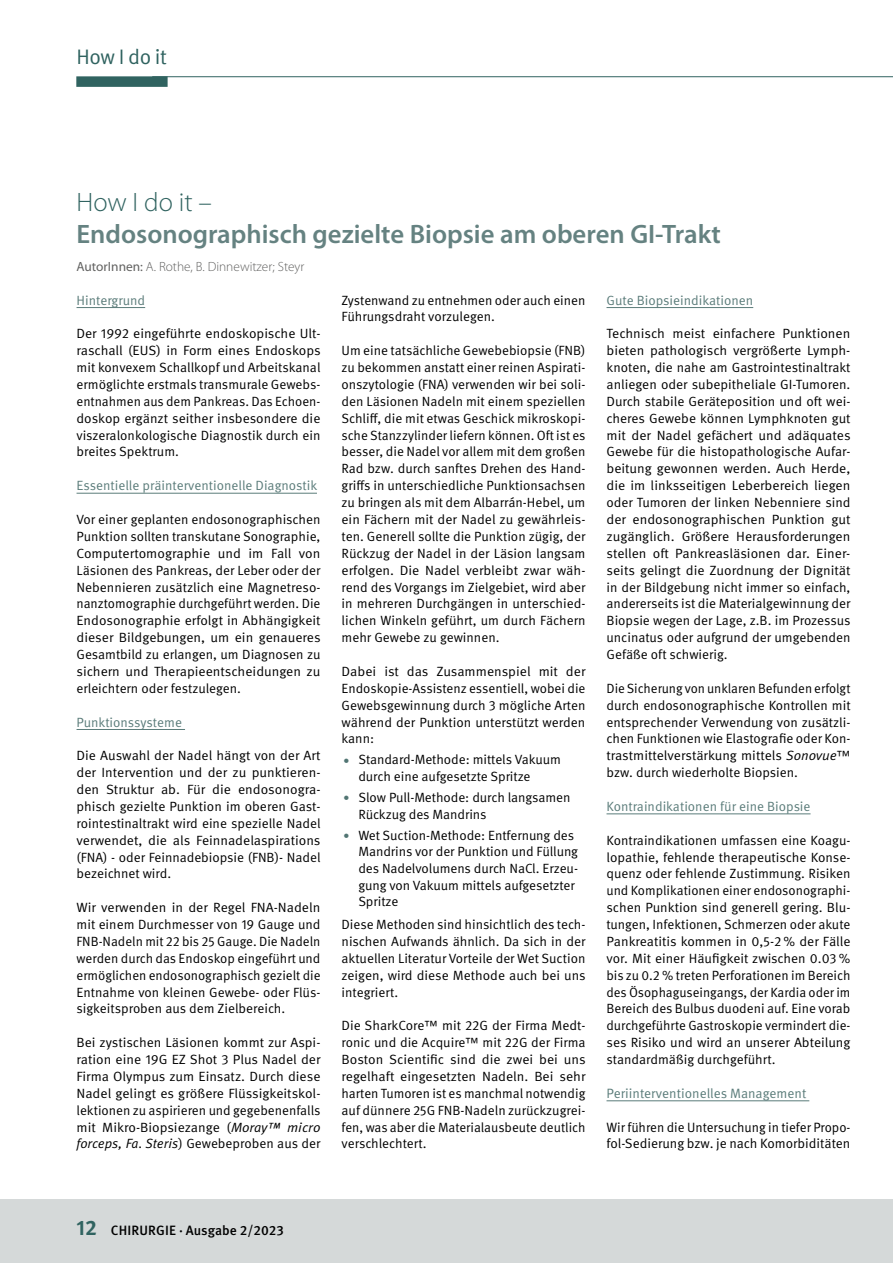
<style>
.page{position:relative;width:893px;height:1263px;background:#fff}
.page>*{position:absolute;margin:0;border:0;box-sizing:border-box;transform-origin:0 0}
.t1{font:33px "Meta OT";color:#517573}
.Head_02{font:600 26.7px/32.1px "Myriad Pro";color:#658281}
.t2{font:21px "Meta OT";letter-spacing:-.025em;color:#306360}
.Lauftext{font:13.5px/16.8px "Meta OT";color:#000}
.SubSub{font:13.5px "Meta OT";color:#5b7c7a}
.t3{font:500 13.5px "Meta OT";color:#000}
.Lauftext-2{font:13.35px/16.8px "Meta OT";letter-spacing:-.005em;color:#000;text-align:justify}
.SubSub-2{font:13.35px "Meta OT";color:#5b7c7a}
.Autor{font:300 13.35px "Myriad Pro";color:#626261}
.s1{font-weight:300;color:#306360}
.s2{font-weight:400}
.s3{font-style:italic}
.s4{font-weight:700;font-size:21px;color:#306360}
</style>
<div class="page">
<div style="left:0;top:1199px;width:893px;height:64px;background:#d5d9d9"></div>
<div style="left:76px;top:76px;width:92px;height:11px;background:#306360"></div>
<hr style="left:152px;top:76px;width:741px;height:1px;background:#306360">
<hr style="left:77px;top:307px;width:68px;height:1px;background:#5b7c7a">
<hr style="left:77px;top:493px;width:240px;height:1px;background:#5b7c7a">
<hr style="left:77px;top:729px;width:108px;height:1px;background:#5b7c7a">
<hr style="left:606px;top:307px;width:147px;height:1px;background:#5b7c7a">
<hr style="left:606px;top:813px;width:204px;height:1px;background:#5b7c7a">
<hr style="left:606px;top:1100px;width:203px;height:1px;background:#5b7c7a">
<h3 class="t2" style="left:77px;top:43px;width:92px">How I do it</h3>
<p class="Head_02" style="left:77px;top:186px;width:646px"><span class="s1">How I do it –<br></span>Endosonographisch gezielte Biopsie am oberen GI-Trakt</p>
<p class="Autor" style="left:77px;top:258px;width:229px"><span class="s2">AutorInnen:</span> A. Rothe, B. Dinnewitzer; Steyr</p>
<p class="SubSub-2" style="left:77px;top:291px;width:70px">Hintergrund</p>
<p class="Lauftext-2" style="left:77px;top:326px;width:246px">Der 1992 eingeführte endoskopische Ult&shy;raschall (EUS) in Form eines Endoskops mit konvexem Schallkopf und Arbeitskanal ermöglichte erstmals transmurale Gewebs&shy;entnahmen aus dem Pankreas. Das Echoen&shy;doskop ergänzt seither insbesondere die viszeralonkologische Diagnostik durch ein breites Spektrum.</p>
<p class="SubSub-2" style="left:77px;top:477px;width:242px">Essentielle präinterventionelle Diagnostik</p>
<p class="Lauftext-2" style="left:77px;top:511px;width:246px">Vor einer geplanten endosonographischen Punktion sollten transkutane Sonographie, Computertomographie und im Fall von Läsionen des Pankreas, der Leber oder der Nebennieren zusätzlich eine Magnetreso&shy;nanztomographie durchgeführt werden. Die Endosonographie erfolgt in Abhängigkeit dieser Bildgebungen, um ein genaueres Gesamtbild zu erlangen, um Diagnosen zu sichern und Therapieentscheidungen zu erleichtern oder festzulegen.</p>
<p class="SubSub-2" style="left:77px;top:713px;width:107px">Punktionssysteme</p>
<p class="Lauftext-2" style="left:77px;top:748px;width:246px">Die Auswahl der Nadel hängt von der Art der Intervention und der zu punktieren&shy;den Struktur ab. Für die endosonogra&shy;phisch gezielte Punktion im oberen Gast&shy;rointestinaltrakt wird eine spezielle Nadel verwendet, die als Feinnadelaspirations (FNA) - oder Feinnadebiopsie (FNB)- Nadel bezeichnet wird.</p>
<p class="Lauftext-2" style="left:77px;top:899px;width:245px">Wir verwenden in der Regel FNA-Nadeln mit einem Durchmesser von 19 Gauge und FNB-Nadeln mit 22 bis 25 Gauge. Die Nadeln werden durch das Endoskop eingeführt und ermöglichen endosonographisch gezielt die Entnahme von kleinen Gewebe- oder Flüs&shy;sigkeitsproben aus dem Zielbereich.</p>
<p class="Lauftext-2" style="left:77px;top:1034px;width:246px">Bei zystischen Läsionen kommt zur Aspi&shy;ration eine 19G EZ Shot 3 Plus Nadel der Firma Olympus zum Einsatz. Durch diese Nadel gelingt es größere Flüssigkeitskol&shy;lektionen zu aspirieren und gegebenenfalls mit Mikro-Biopsiezange (<span class="s3">Moray™ micro forceps, Fa. Steris</span>) Gewebeproben aus der</p>
<p class="Lauftext-2" style="left:342px;top:292px;width:245px">Zystenwand zu entnehmen oder auch einen<br>Führungsdraht vorzulegen.</p>
<p class="Lauftext-2" style="left:342px;top:342px;width:246px">Um eine tatsächliche Gewebebiopsie (FNB) zu bekommen anstatt einer reinen Aspirati&shy;onszytologie (FNA) verwenden wir bei soli&shy;den Läsionen Nadeln mit einem speziellen Schliff, die mit etwas Geschick mikroskopi&shy;sche Stanzzylinder liefern können. Oft ist es besser, die Nadel vor allem mit dem großen Rad bzw. durch sanftes Drehen des Hand&shy;griffs in unterschiedliche Punktionsachsen zu bringen als mit dem Albarrán-Hebel, um ein Fächern mit der Nadel zu gewährleis&shy;ten. Generell sollte die Punktion zügig, der Rückzug der Nadel in der Läsion langsam erfolgen. Die Nadel verbleibt zwar wäh&shy;rend des Vorgangs im Zielgebiet, wird aber in mehreren Durchgängen in unterschied&shy;lichen Winkeln geführt, um durch Fächern mehr Gewebe zu gewinnen.</p>
<p class="Lauftext-2" style="left:342px;top:663px;width:245px">Dabei ist das Zusammenspiel mit der Endoskopie-Assistenz essentiell, wobei die Gewebsgewinnung durch 3 mögliche Arten während der Punktion unterstützt werden kann:</p>
<p class="t1" style="left:342px;top:737px;width:11px">·</p>
<p class="Lauftext-2" style="left:358px;top:752px;width:204px">Standard-Methode: mittels Vakuum durch eine aufgesetzte Spritze</p>
<p class="t1" style="left:342px;top:775px;width:11px">·</p>
<p class="Lauftext-2" style="left:358px;top:789px;width:214px">Slow Pull-Methode: durch langsamen<br>Rückzug des Mandrins</p>
<p class="t1" style="left:342px;top:812px;width:11px">·</p>
<p class="Lauftext-2" style="left:358px;top:827px;width:221px;text-align:left">Wet Suction-Methode: Entfernung des<br>Mandrins vor der Punktion und Füllung des Nadelvolumens durch NaCl. Erzeu&shy;gung von Vakuum mittels aufgesetzter<br>Spritze</p>
<p class="Lauftext-2" style="left:342px;top:916px;width:246px">Diese Methoden sind hinsichtlich des tech&shy;nischen Aufwands ähnlich. Da sich in der aktuellen Literatur Vorteile der Wet Suction zeigen, wird diese Methode auch bei uns integriert.</p>
<p class="Lauftext-2" style="left:342px;top:1017px;width:246px">Die SharkCore™ mit 22G der Firma Medt&shy;ronic und die Acquire™ mit 22G der Firma Boston Scientific sind die zwei bei uns regelhaft eingesetzten Nadeln. Bei sehr harten Tumoren ist es manchmal notwendig auf dünnere 25G FNB-Nadeln zurückzugrei&shy;fen, was aber die Materialausbeute deutlich verschlechtert.</p>
<p class="SubSub-2" style="left:606px;top:291px;width:148px">Gute Biopsieindikationen</p>
<p class="Lauftext-2" style="left:606px;top:326px;width:246px">Technisch meist einfachere Punktionen bieten pathologisch vergrößerte Lymph&shy;knoten, die nahe am Gastrointestinaltrakt anliegen oder subepitheliale GI-Tumoren.<br>Durch stabile Geräteposition und oft wei&shy;cheres Gewebe können Lymphknoten gut mit der Nadel gefächert und adäquates Gewebe für die histopathologische Aufar&shy;beitung gewonnen werden. Auch Herde, die im linksseitigen Leberbereich liegen oder Tumoren der linken Nebenniere sind der endosonographischen Punktion gut zugänglich. Größere Herausforderungen stellen oft Pankreasläsionen dar. Einer&shy;seits gelingt die Zuordnung der Dignität in der Bildgebung nicht immer so einfach, andererseits ist die Materialgewinnung der Biopsie wegen der Lage, z.B. im Prozessus uncinatus oder aufgrund der umgebenden Gefäße oft schwierig.</p>
<p class="Lauftext-2" style="left:606px;top:680px;width:246px">Die Sicherung von unklaren Befunden erfolgt durch endosonographische Kontrollen mit entsprechender Verwendung von zusätzli&shy;chen Funktionen wie Elastografie oder Kon&shy;trastmittelverstärkung mittels <span class="s3">Sonovue</span>™ bzw. durch wiederholte Biopsien.</p>
<p class="SubSub-2" style="left:606px;top:798px;width:206px">Kontraindikationen für eine Biopsie</p>
<p class="Lauftext-2" style="left:606px;top:832px;width:245px">Kontraindikationen umfassen eine Koagu&shy;lopathie, fehlende therapeutische Konse&shy;quenz oder fehlende Zustimmung. Risiken und Komplikationen einer endosonographi&shy;schen Punktion sind generell gering. Blu&shy;tungen, Infektionen, Schmerzen oder akute Pankreatitis kommen in 0,5-2 % der Fälle vor. Mit einer Häufigkeit zwischen 0.03 % bis zu 0.2 % treten Perforationen im Bereich des Ösophaguseingangs, der Kardia oder im Bereich des Bulbus duodeni auf. Eine vorab durchgeführte Gastroskopie vermindert die&shy;ses Risiko und wird an unserer Abteilung standardmäßig durchgeführt.</p>
<p class="SubSub" style="left:606px;top:1084px;width:201px">Periinterventionelles Management</p>
<p class="Lauftext" style="left:606px;top:1119px;width:245px">Wir führen die Untersuchung in tiefer Propo&shy;fol-Sedierung bzw. je nach Komorbiditäten</p>
<p class="t3" style="left:77px;top:1222px;width:209px"><span class="s4">12</span> CHIRURGIE · Ausgabe 2/2023</p>
</div>
